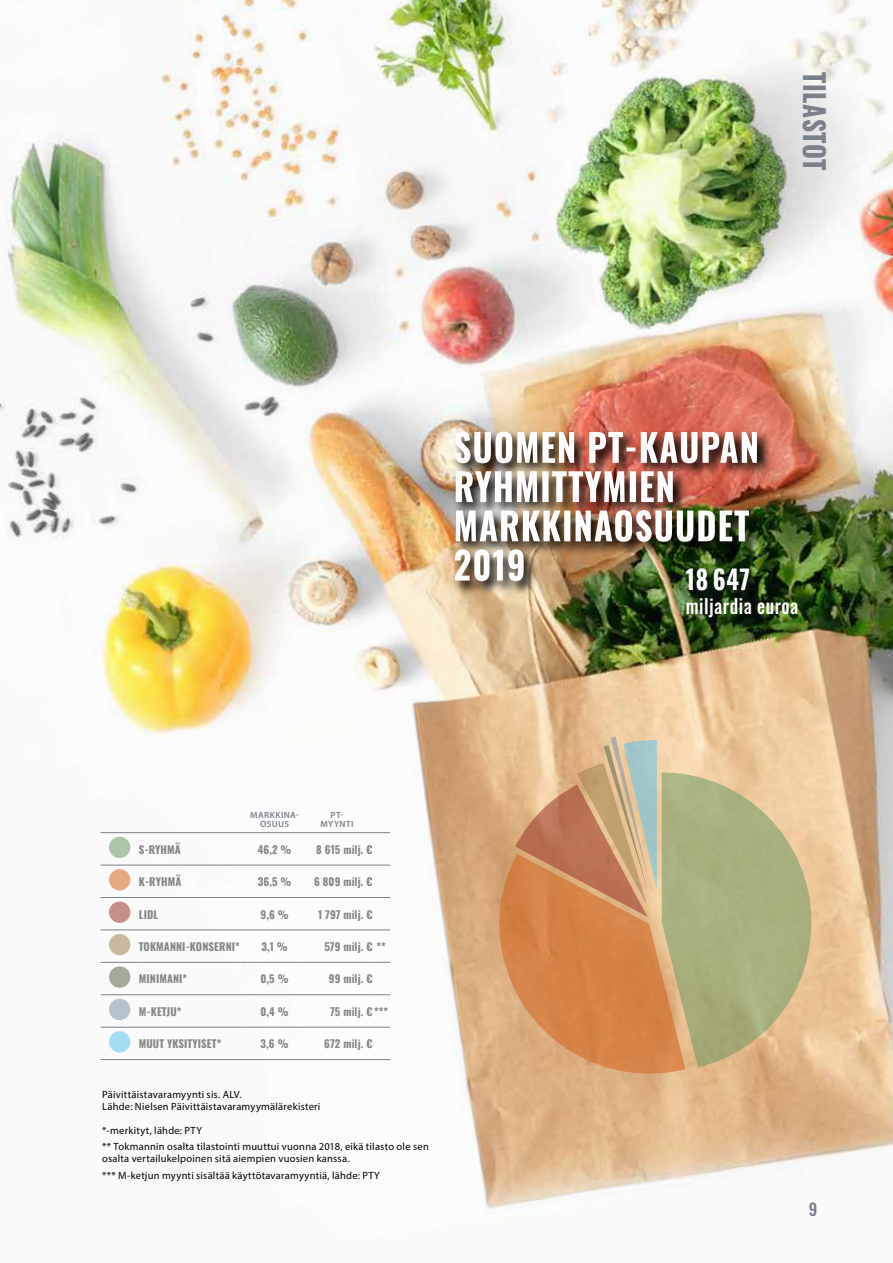
<style>
.page{position:relative;width:893px;height:1263px;background:#fff}
.page>*{position:absolute;margin:0;border:0;box-sizing:border-box;transform-origin:0 0}
.t1{font:700 28.05px "Oswald";letter-spacing:.02em;color:#7a818a;scale:.91 1}
.t2{font:700 26.4px "Oswald";color:#fff;scale:.91 1}
.t3{font:500 19.65px "Oswald";letter-spacing:.03em;color:#fff;scale:.91 1}
.t4{font:500 16.5px "Oswald";color:#7a818a}
.t5{font:700 10.8px "Oswald";letter-spacing:.01em;color:#878787}
.t6{font:10.5px/16.2px "Myriad Pro";letter-spacing:.02em;color:#000}
.t7{font:600 9px/9px "Myriad Pro";letter-spacing:.04em;color:#7a818a;text-align:center}
</style>
<div class="page">
<img style="left:0;top:0;width:893px;height:1209px">
<img style="left:453px;top:430px;width:319px;height:165px">
<img style="left:455px;top:432px;width:302px;height:149px">
<hr style="left:101px;top:832px;width:38px;height:1px;background:#7a818a">
<hr style="left:139px;top:832px;width:109px;height:1px;background:#7a818a">
<hr style="left:248px;top:832px;width:54px;height:1px;background:#7a818a">
<hr style="left:302px;top:832px;width:70px;height:1px;background:#7a818a">
<svg style="left:372px;top:832px;width:18px;height:1px"></svg>
<hr style="left:101px;top:865px;width:38px;height:1px;background:#7a818a">
<hr style="left:139px;top:865px;width:109px;height:1px;background:#7a818a">
<hr style="left:248px;top:865px;width:54px;height:1px;background:#7a818a">
<hr style="left:302px;top:865px;width:70px;height:1px;background:#7a818a">
<svg style="left:372px;top:865px;width:18px;height:1px"></svg>
<hr style="left:101px;top:897px;width:38px;height:1px;background:#7a818a">
<hr style="left:139px;top:897px;width:109px;height:1px;background:#7a818a">
<hr style="left:248px;top:897px;width:54px;height:1px;background:#7a818a">
<hr style="left:302px;top:897px;width:70px;height:1px;background:#7a818a">
<svg style="left:372px;top:897px;width:18px;height:1px"></svg>
<hr style="left:101px;top:930px;width:38px;height:1px;background:#7a818a">
<hr style="left:139px;top:930px;width:109px;height:1px;background:#7a818a">
<hr style="left:248px;top:930px;width:54px;height:1px;background:#7a818a">
<hr style="left:302px;top:930px;width:70px;height:1px;background:#7a818a">
<svg style="left:372px;top:930px;width:18px;height:1px"></svg>
<hr style="left:101px;top:962px;width:38px;height:1px;background:#7a818a">
<hr style="left:139px;top:962px;width:109px;height:1px;background:#7a818a">
<hr style="left:248px;top:962px;width:54px;height:1px;background:#7a818a">
<hr style="left:302px;top:962px;width:70px;height:1px;background:#7a818a">
<svg style="left:372px;top:962px;width:18px;height:1px"></svg>
<hr style="left:101px;top:994px;width:38px;height:1px;background:#7a818a">
<hr style="left:139px;top:994px;width:109px;height:1px;background:#7a818a">
<hr style="left:248px;top:994px;width:54px;height:1px;background:#7a818a">
<hr style="left:302px;top:994px;width:70px;height:1px;background:#7a818a">
<svg style="left:372px;top:994px;width:18px;height:1px"></svg>
<hr style="left:101px;top:1027px;width:38px;height:1px;background:#7a818a">
<hr style="left:139px;top:1027px;width:109px;height:1px;background:#7a818a">
<hr style="left:248px;top:1027px;width:54px;height:1px;background:#7a818a">
<hr style="left:302px;top:1027px;width:70px;height:1px;background:#7a818a">
<svg style="left:372px;top:1027px;width:18px;height:1px"></svg>
<hr style="left:101px;top:1059px;width:38px;height:1px;background:#7a818a">
<hr style="left:139px;top:1059px;width:109px;height:1px;background:#7a818a">
<hr style="left:248px;top:1059px;width:54px;height:1px;background:#7a818a">
<hr style="left:302px;top:1059px;width:70px;height:1px;background:#7a818a">
<svg style="left:372px;top:1059px;width:18px;height:1px"></svg>
<div style="left:109px;top:837px;width:21px;height:21px;background:#adc6a9;border-radius:50%"></div>
<div style="left:109px;top:869px;width:21px;height:21px;background:#e5a984;border-radius:50%"></div>
<div style="left:109px;top:901px;width:21px;height:22px;background:#c49088;border-radius:50%"></div>
<div style="left:109px;top:934px;width:21px;height:21px;background:#c8b9a0;border-radius:50%"></div>
<div style="left:109px;top:966px;width:21px;height:22px;background:#a3aa9a;border-radius:50%"></div>
<div style="left:109px;top:999px;width:21px;height:21px;background:#b5c1cb;border-radius:50%"></div>
<div style="left:109px;top:1031px;width:21px;height:21px;background:#a5ddf5;border-radius:50%"></div>
<svg style="left:498px;top:736px;width:313px;height:339px;background:#c9a576"></svg>
<p class="t7" style="left:250px;top:810px;width:50px">MARKKINA-<br>OSUUS</p>
<p class="t7" style="left:321px;top:810px;width:34px">PT-<br>MYYNTI</p>
<p class="t5" style="left:139px;top:844px;width:44px">S-RYHMÄ</p>
<p class="t5" style="left:258px;top:844px;width:35px">46,2 %</p>
<p class="t5" style="left:316px;top:844px;width:58px">8 615 milj. €</p>
<p class="t5" style="left:139px;top:876px;width:44px">K-RYHMÄ</p>
<p class="t5" style="left:258px;top:876px;width:35px">36,5 %</p>
<p class="t5" style="left:314px;top:876px;width:60px">6 809 milj. €</p>
<p class="t5" style="left:139px;top:908px;width:21px">LIDL</p>
<p class="t5" style="left:260px;top:908px;width:30px">9,6 %</p>
<p class="t5" style="left:318px;top:908px;width:56px">1 797 milj. €</p>
<p class="t5" style="left:139px;top:941px;width:102px">TOKMANNI-KONSERNI*</p>
<p class="t5" style="left:261px;top:941px;width:28px">3,1 %</p>
<p class="t5" style="left:324px;top:941px;width:63px">579 milj. € **</p>
<p class="t5" style="left:139px;top:973px;width:50px">MINIMANI*</p>
<p class="t5" style="left:261px;top:973px;width:30px">0,5 %</p>
<p class="t5" style="left:329px;top:973px;width:45px">99 milj. €</p>
<p class="t5" style="left:139px;top:1006px;width:44px">M-KETJU*</p>
<p class="t5" style="left:260px;top:1006px;width:30px">0,4 %</p>
<p class="t5" style="left:330px;top:1006px;width:60px">75 milj. € ***</p>
<p class="t5" style="left:139px;top:1038px;width:84px">MUUT YKSITYISET*</p>
<p class="t5" style="left:261px;top:1038px;width:29px">3,6 %</p>
<p class="t5" style="left:324px;top:1038px;width:50px">672 milj. €</p>
<p class="t6" style="left:102px;top:1088px;width:220px;line-height:12px">Päivittäistavaramyynti sis. ALV.<br>Lähde: Nielsen Päivittäistavaramyymälärekisteri</p>
<p class="t6" style="left:102px;top:1122px;width:328px">*-merkityt, lähde: PTY<br>** Tokmannin osalta tilastointi muuttui vuonna 2018, eikä tilasto ole sen</p>
<p class="t6" style="left:102px;top:1151px;width:279px">osalta vertailukelpoinen sitä aiempien vuosien kanssa.<br>*** M-ketjun myynti sisältää käyttötavaramyyntiä, lähde: PTY</p>
<h1 class="t1" style="left:829px;top:72px;width:109px;rotate:90deg">TILASTOT</h1>
<h2 class="t2" style="left:686px;top:565px;width:72px">18 647</h2>
<h3 class="t3" style="left:686px;top:595px;width:125px">miljardia euroa</h3>
<h3 class="t4" style="left:809px;top:1200px;width:10px">9</h3>
</div>
